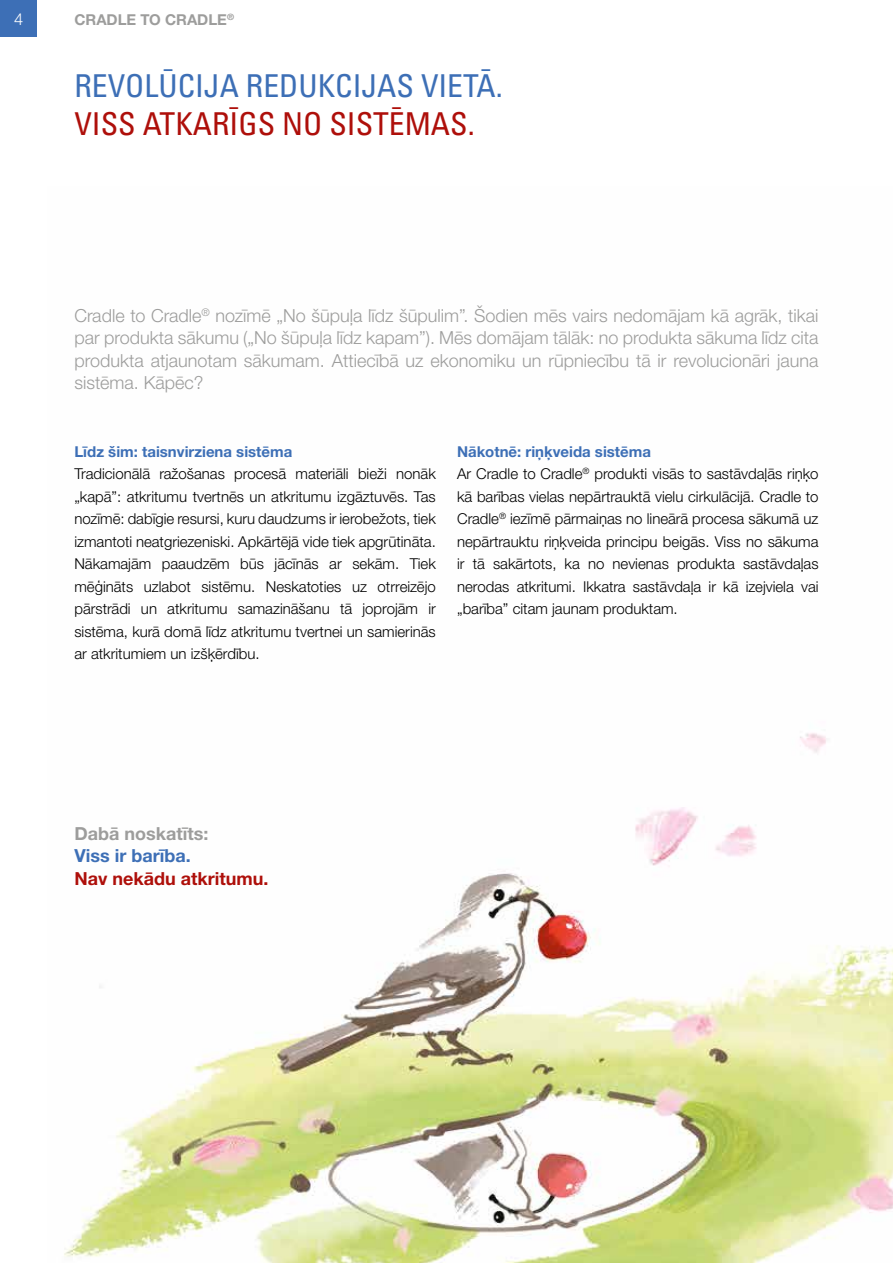
<style>
.page{position:relative;width:893px;height:1263px;background:#fff}
.page>*{position:absolute;margin:0;border:0;box-sizing:border-box;transform-origin:0 0}
.t1{font:condensed 31.5px "Univers LT Pro";color:#3d6fb6}
.t2{font:condensed 31.5px "Univers LT Pro";color:#ae0f0a}
.t3{font:300 18px/22.5px "Helvetica Neue LTW1 G";color:#9d9d9c;text-align:justify}
.t4{font:700 18px "Helvetica Neue LTW1 G";color:#ae0f0a}
.t5{font:700 18px "Helvetica Neue LTW1 G";color:#9d9d9c}
.t6{font:700 18px "Helvetica Neue LTW1 G";color:#3d6fb6}
.t7{font:300 16.5px "Helvetica Neue LTW1 G";color:#fff}
.t8{font:300 15px/22.5px "Helvetica Neue LTW1 G";color:#000}
.t9{font:700 15px "Helvetica Neue LTW1 G";color:#3d6fb6}
.t10{font:700 15px "Helvetica Neue LTW1 G";color:#9d9d9c}
.s1{font-weight:700;color:#3d6fb6}
</style>
<div class="page">
<img style="left:64px;top:733px;width:829px;height:530px">
<div style="left:0;top:0;width:37px;height:37px;background:#3d6fb6"></div>
<p class="t7" style="left:14px;top:9px;width:11px">4</p>
<p class="t10" style="left:74px;top:10px;width:161px">CRADLE TO CRADLE<sup>®</sup></p>
<h1 class="t1" style="left:74px;top:66px;width:430px">REVOLŪCIJA REDUKCIJAS VIETĀ.</h1>
<h1 class="t2" style="left:74px;top:104px;width:402px">VISS ATKARĪGS NO SISTĒMAS.</h1>
<p class="t3" style="left:74px;top:304px;width:746px">Cradle to Cradle<sup>®</sup> nozīmē „No šūpuļa līdz šūpulim”. Šodien mēs vairs nedomājam kā agrāk, tikai par produkta sākumu („No šūpuļa līdz kapam”). Mēs domājam tālāk: no produkta sākuma līdz cita produkta atjaunotam sākumam. Attiecībā uz ekonomiku un rūpniecību tā ir revolucionāri jauna sistēma. Kāpēc?</p>
<p class="t9" style="left:74px;top:442px;width:219px">Līdz šim: taisnvirziena sistēma</p>
<p class="t8" style="left:74px;top:463px;width:363px;text-align:justify">Tradicionālā ražošanas procesā materiāli bieži nonāk „kapā”: atkritumu tvertnēs un atkritumu izgāztuvēs. Tas nozīmē: dabīgie resursi, kuru daudzums ir ierobežots, tiek izmantoti neatgriezeniski. Apkārtējā vide tiek apgrūtināta.<br>Nākamajām paaudzēm būs jācīnās ar sekām. Tiek mēģināts uzlabot sistēmu. Neskatoties uz otrreizējo pārstrādi un atkritumu samazināšanu tā joprojām ir sistēma, kurā domā līdz atkritumu tvertnei un samierinās ar atkritumiem un izšķērdību.</p>
<p class="t8" style="left:457px;top:440px;width:363px"><span class="s1">Nākotnē: riņķveida sistēma<br></span>Ar Cradle to Cradle<sup>®</sup> produkti visās to sastāvdaļās riņķo kā barības vielas nepārtrauktā vielu cirkulācijā. Cradle to Cradle<sup>®</sup> iezīmē pārmaiņas no lineārā procesa sākumā uz nepārtrauktu riņķveida principu beigās. Viss no sākuma ir tā sakārtots, ka no nevienas produkta sastāvdaļas nerodas atkritumi. Ikkatra sastāvdaļa ir kā izejviela vai „barība” citam jaunam produktam.</p>
<p class="t5" style="left:74px;top:822px;width:135px">Dabā noskatīts:</p>
<p class="t6" style="left:74px;top:844px;width:118px">Viss ir barība.</p>
<p class="t4" style="left:74px;top:867px;width:196px">Nav nekādu atkritumu.</p>
</div>
